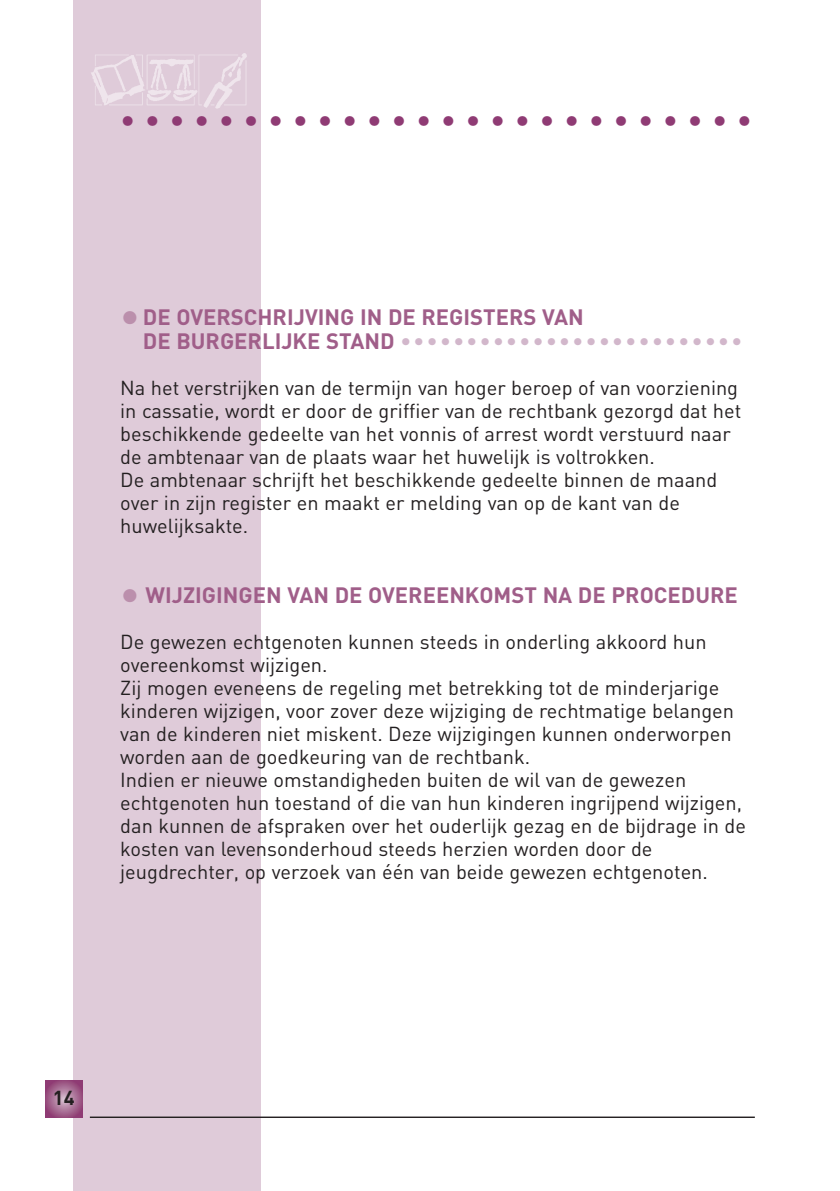
<style>
.page{position:relative;width:840px;height:1191px;background:#fff}
.page>*{position:absolute;margin:0;border:0;box-sizing:border-box;transform-origin:0 0}
.t1{font:500 30px "DIN";color:#8f3b74}
.t2{font:700 22px/24px "DIN";color:#a05e89}
.t3{font:20px/23px "DIN";color:#231f20}
.t4{font:700 20px "DIN";color:#231f20}
.s1{font-size:40px;color:#bb8fac}
.s2{color:#d2b7cb}
</style>
<div class="page">
<div style="left:74px;top:0;width:187px;height:1191px;background:#dfcbd9"></div>
<hr style="left:90px;top:1116px;width:664px;height:2px;background:#231f20">
<img style="left:91px;top:53px;width:156px;height:56px">
<svg style="left:45px;top:1080px;width:37px;height:37px"></svg>
<h1 class="t1" style="left:120px;top:110px;width:633px">••••••••••••••••••••••••••</h1>
<p class="t2" style="left:143px;top:307px;width:600px;text-indent:-23px"><span class="s1">•</span>DE OVERSCHRIJVING IN DE REGISTERS VAN<br>DE BURGERLIJKE STAND <span class="s2">••••••••••••••••••••••••••</span></p>
<p class="t3" style="left:120px;top:379px;width:622px">Na het verstrijken van de termijn van hoger beroep of van voorziening in cassatie, wordt er door de griffier van de rechtbank gezorgd dat het beschikkende gedeelte van het vonnis of arrest wordt verstuurd naar de ambtenaar van de plaats waar het huwelijk is voltrokken.<br>De ambtenaar schrijft het beschikkende gedeelte binnen de maand over in zijn register en maakt er melding van op de kant van de huwelijksakte.</p>
<p class="t2" style="left:120px;top:585px;width:618px"><span class="s1">•</span> WIJZIGINGEN VAN DE OVEREENKOMST NA DE PROCEDURE</p>
<p class="t3" style="left:120px;top:633px;width:627px">De gewezen echtgenoten kunnen steeds in onderling akkoord hun overeenkomst wijzigen.<br>Zij mogen eveneens de regeling met betrekking tot de minderjarige kinderen wijzigen, voor zover deze wijziging de rechtmatige belangen van de kinderen niet miskent. Deze wijzigingen kunnen onderworpen worden aan de goedkeuring van de rechtbank.<br>Indien er nieuwe omstandigheden buiten de wil van de gewezen echtgenoten hun toestand of die van hun kinderen ingrijpend wijzigen, dan kunnen de afspraken over het ouderlijk gezag en de bijdrage in de kosten van levensonderhoud steeds herzien worden door de jeugdrechter, op verzoek van één van beide gewezen echtgenoten.</p>
<p class="t4" style="left:53px;top:1090px;width:23px">14</p>
</div>
